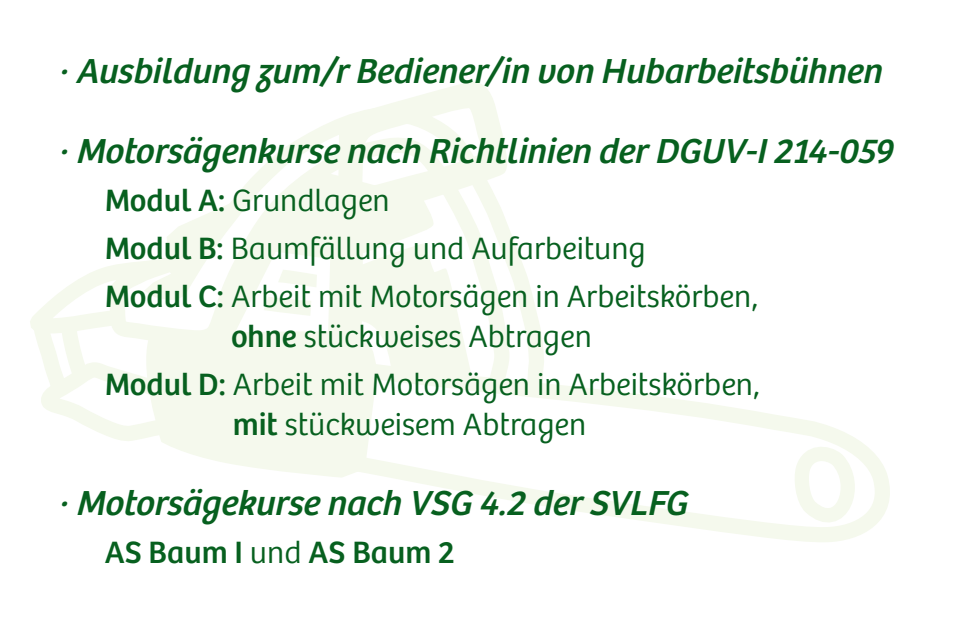
<style>
.page{position:relative;width:964px;height:624px;background:#fff}
.page>*{position:absolute;margin:0;border:0;box-sizing:border-box;transform-origin:0 0}
.t1{font:italic 36px "Bree";color:#07601f}
.t2{font:300 32px/48px "Bree";color:#07601f}
.t3{font:32px "Bree";color:#07601f}
.s1{font-weight:400}
.s2{font-weight:300}
</style>
<div class="page">
<svg style="left:183px;top:432px;width:158px;height:45px;fill:#f5f9ed"></svg>
<svg style="left:30px;top:271px;width:177px;height:180px"></svg>
<svg style="left:96px;top:126px;width:448px;height:306px"></svg>
<svg style="left:341px;top:354px;width:549px;height:185px"></svg>
<svg style="left:782px;top:439px;width:79px;height:103px"></svg>
<svg style="left:323px;top:82px;width:196px;height:295px"></svg>
<svg style="left:247px;top:243px;width:226px;height:137px"></svg>
<p class="t1" style="left:57px;top:50px;width:835px">·Ausbildung zum/rBediener/in von Hubarbeitsbühnen</p>
<p class="t1" style="left:57px;top:130px;width:846px">·Motorsägenkursenach Richtlinien derDGUV-I214-059</p>
<p class="t2" style="left:105px;top:177px;width:655px"><span class="s1">Modul A:</span> Grundlagen<br><span class="s1">Modul B:</span> Baumfällung und Aufarbeitung<br><span class="s1">Modul C:</span> Arbeit mit Motorsägen in Arbeitskörben,</p>
<p class="t2" style="left:105px;top:313px;width:657px;text-indent:126px"><span class="s1">ohne</span> stückweises Abtragen<br><span class="s1">Modul D:</span> Arbeit mit Motorsägen in Arbeitskörben,</p>
<p class="t2" style="left:233px;top:401px;width:355px"><span class="s1">mit</span> stückweisem Abtragen</p>
<p class="t1" style="left:57px;top:482px;width:641px">·Motorsägekursenach VSG 4.2 derSVLFG</p>
<p class="t3" style="left:105px;top:533px;width:351px">AS Baum I <span class="s2">und</span> AS Baum 2</p>
</div>
